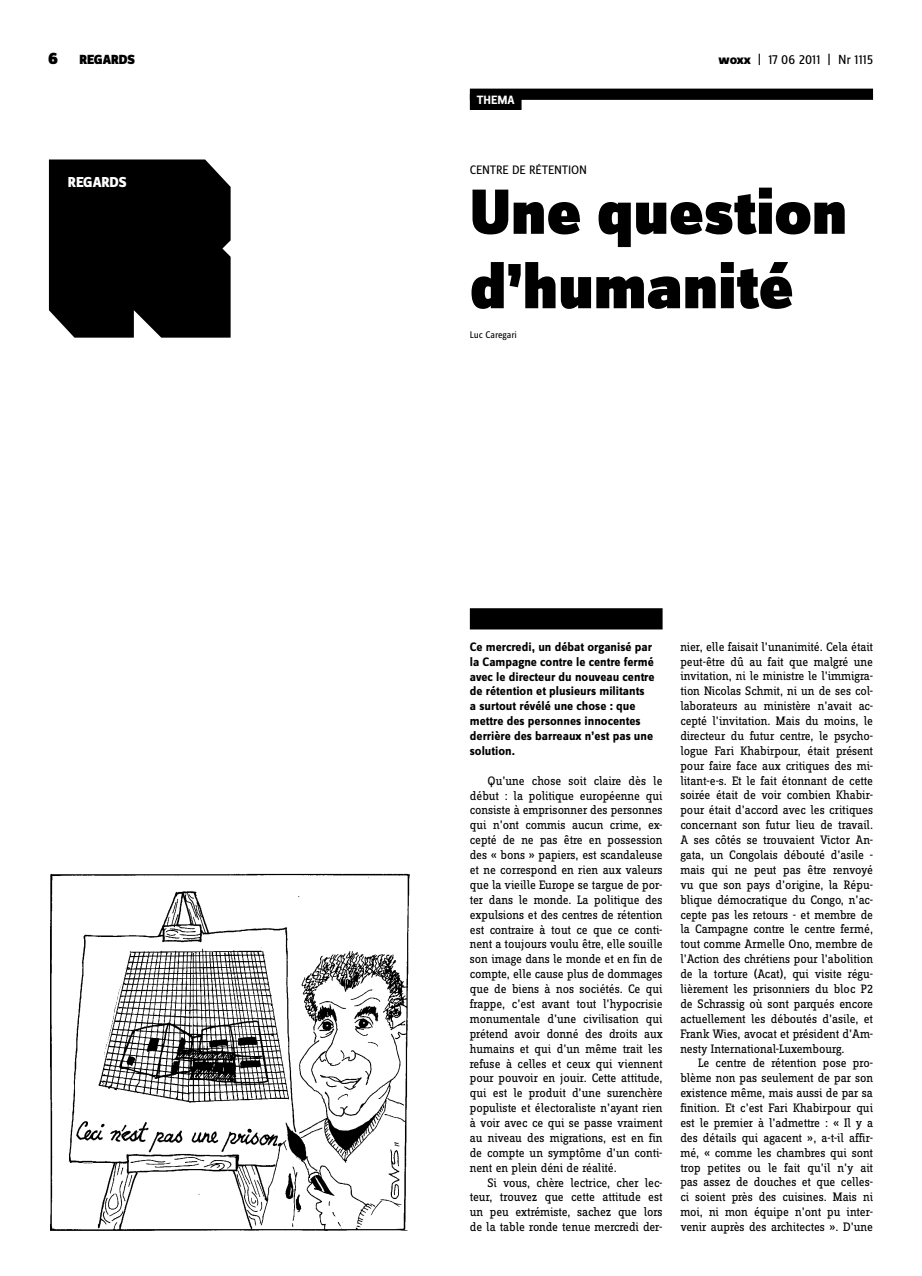
<style>
.page{position:relative;width:922px;height:1276px;background:#fff}
.page>*{position:absolute;margin:0;border:0;box-sizing:border-box;transform-origin:0 0}
.t1{font:900 66.25px/74.4px "Zine Sans Dis";color:#000}
.t2{font:800 15px "Zine Sans Dis";letter-spacing:-.01em;color:#fff}
.t3{font:13.75px "Zine Sans Dis";color:#000}
.t4{font:900 13.75px "Zine Sans Dis";letter-spacing:-.01em;color:#000}
.t5{font:12.75px/14.9px "Zine Slab Dis";letter-spacing:-.01em;color:#000;text-align:justify}
.t6{font:700 12.75px/14.9px "Zine Sans Dis";color:#000}
.t7{font:12.75px "Zine Sans Dis";letter-spacing:-.005em;color:#000}
.t8{font:700 12.5px "Zine Sans Dis";color:#fff}
.t9{font:10px "Zine Sans Dis";letter-spacing:-.02em;color:#000}
.s1{font-size:17.5px}
.s2{font-weight:800}
</style>
<div class="page">
<div style="left:469px;top:89px;width:403px;height:11px;background:#000"></div>
<img style="left:50px;top:873px;width:360px;height:358px">
<div style="left:49px;top:159px;width:181px;height:179px;background:#000"></div>
<div style="left:469px;top:94px;width:52px;height:16px;background:#000"></div>
<div style="left:469px;top:608px;width:193px;height:21px;background:#000"></div>
<p class="t4" style="left:48px;top:53px;width:88px"><span class="s1">6</span> REGARDS</p>
<p class="t3" style="left:718px;top:53px;width:156px"><span class="s2">woxx</span> | 17 06 2011 | Nr 1115</p>
<p class="t2" style="left:68px;top:174px;width:60px">REGARDS</p>
<p class="t8" style="left:477px;top:93px;width:39px">THEMA</p>
<p class="t7" style="left:469px;top:163px;width:119px">CENTRE DE RÉTENTION</p>
<h1 class="t1" style="left:469px;top:179px;width:379px">Une question d’humanité</h1>
<p class="t9" style="left:469px;top:329px;width:49px">Luc Caregari</p>
<p class="t6" style="left:469px;top:640px;width:186px">Ce mercredi, un débat organisé par la Campagne contre le centre fermé avec le directeur du nouveau centre de rétention et plusieurs militants<br>a surtout révélé une chose : que mettre des personnes innocentes derrière des barreaux n’est pas une solution.</p>
<p class="t5" style="left:469px;top:774px;width:194px;text-indent:18px">Qu’une chose soit claire dès le début : la politique européenne qui consiste à emprisonner des personnes qui n’ont commis aucun crime, ex&shy;cepté de ne pas être en possession des « bons » papiers, est scandaleuse et ne correspond en rien aux valeurs que la vieille Europe se targue de por&shy;ter dans le monde. La politique des expulsions et des centres de rétention est contraire à tout ce que ce conti&shy;nent a toujours voulu être, elle souille son image dans le monde et en fin de compte, elle cause plus de dommages que de biens à nos sociétés. Ce qui frappe, c’est avant tout l’hypocrisie monumentale d’une civilisation qui prétend avoir donné des droits aux humains et qui d’un même trait les refuse à celles et ceux qui viennent pour pouvoir en jouir. Cette attitude, qui est le produit d’une surenchère populiste et électoraliste n’ayant rien à voir avec ce qui se passe vraiment au niveau des migrations, est en fin de compte un symptôme d’un conti&shy;nent en plein déni de réalité.</p>
<p class="t5" style="left:470px;top:1175px;width:194px;text-indent:18px">Si vous, chère lectrice, cher lec&shy;teur, trouvez que cette attitude est un peu extrémiste, sachez que lors de la table ronde tenue mercredi der-</p>
<p class="t5" style="left:680px;top:640px;width:194px">nier, elle faisait l’unanimité. Cela était peut-être dû au fait que malgré une invitation, ni le ministre le l’immigra&shy;tion Nicolas Schmit, ni un de ses col&shy;laborateurs au ministère n’avait ac&shy;cepté l’invitation. Mais du moins, le directeur du futur centre, le psycho&shy;logue Fari Khabirpour, était présent pour faire face aux critiques des mi&shy;litant-e-s. Et le fait étonnant de cette soirée était de voir combien Khabir&shy;pour était d’accord avec les critiques concernant son futur lieu de travail.<br>A ses côtés se trouvaient Victor An&shy;gata, un Congolais débouté d’asile - mais qui ne peut pas être renvoyé vu que son pays d’origine, la Répu&shy;blique démocratique du Congo, n’ac&shy;cepte pas les retours - et membre de la Campagne contre le centre fermé, tout comme Armelle Ono, membre de l’Action des chrétiens pour l’abolition de la torture (Acat), qui visite régu&shy;lièrement les prisonniers du bloc P2 de Schrassig où sont parqués encore actuellement les déboutés d’asile, et Frank Wies, avocat et président d’Am&shy;nesty International-Luxembourg.</p>
<p class="t5" style="left:680px;top:1056px;width:194px;text-indent:18px">Le centre de rétention pose pro&shy;blème non pas seulement de par son existence même, mais aussi de par sa finition. Et c’est Fari Khabirpour qui est le premier à l’admettre : « Il y a des détails qui agacent », a-t-il affir&shy;mé, « comme les chambres qui sont trop petites ou le fait qu’il n’y ait pas assez de douches et que celles&shy;ci soient près des cuisines. Mais ni moi, ni mon équipe n’ont pu inter&shy;venir auprès des architectes ». D’une</p>
</div>
